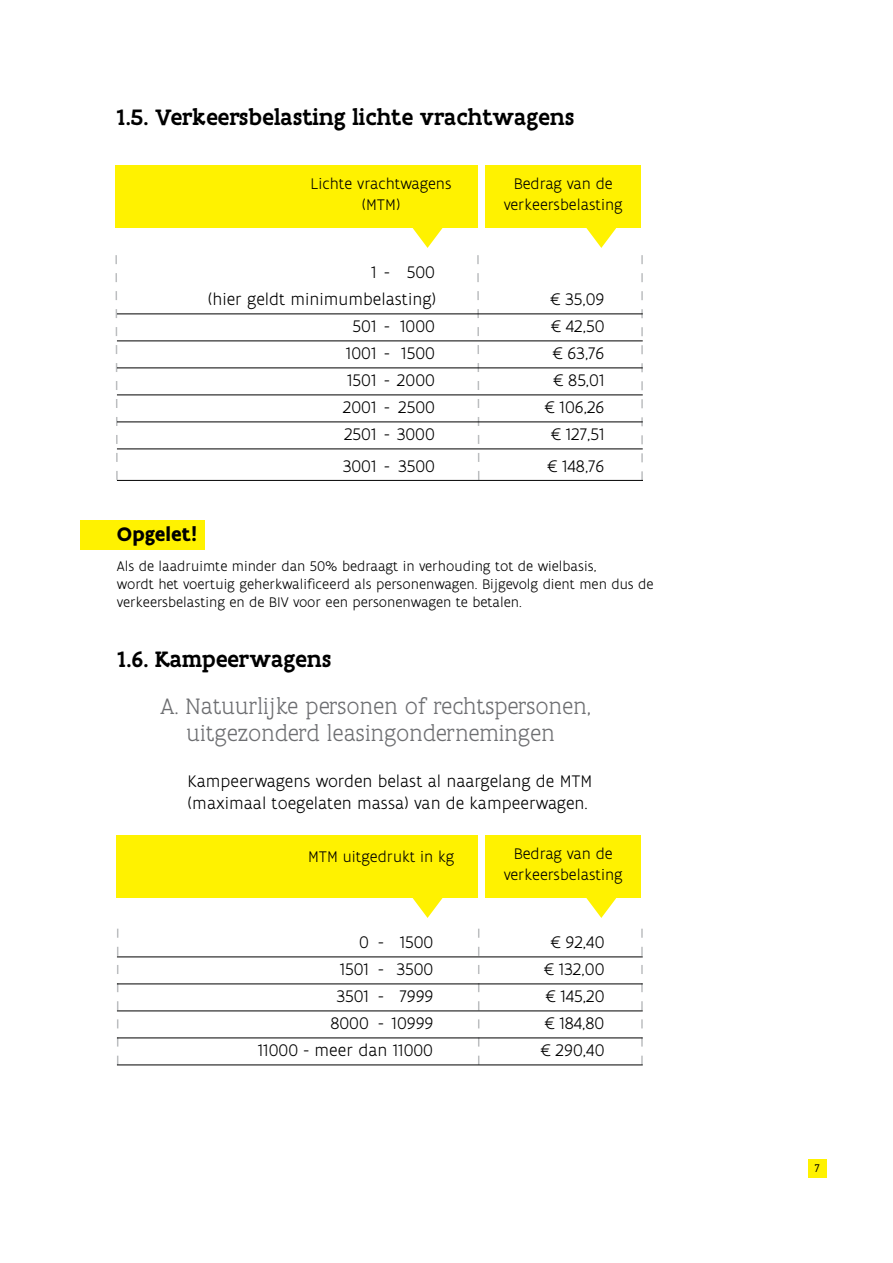
<style>
.page{position:relative;width:893px;height:1263px;background:#fff}
.page>*{position:absolute;margin:0;border:0;box-sizing:border-box;transform-origin:0 0}
.t1{font:300 24px/27px "Flanders Art Serif";color:#6d6e71;text-align:center}
.t2{font:500 24px "Flanders Art Serif";color:#000}
.t3{font:700 21px "Flanders Art Sans";color:#000}
.t4{font:300 18px/21.6px "Flanders Art Sans";color:#000}
.t5{font:300 16.5px/21px "Flanders Art Sans";color:#000;text-align:center}
.t6{font:300 15px/18px "Flanders Art Sans";color:#000}
.t7{font:12px "Flanders Art Serif";color:#000}
</style>
<div class="page">
<svg style="left:478px;top:929px;width:1px;height:135px"></svg>
<svg style="left:117px;top:929px;width:1px;height:135px"></svg>
<svg style="left:476px;top:255px;width:4px;height:225px"></svg>
<svg style="left:115px;top:255px;width:3px;height:226px"></svg>
<svg style="left:641px;top:929px;width:2px;height:135px"></svg>
<hr style="left:117px;top:313px;width:526px;height:1px;background:#000">
<hr style="left:117px;top:340px;width:526px;height:1px;background:#000">
<hr style="left:117px;top:367px;width:526px;height:1px;background:#000">
<hr style="left:117px;top:394px;width:526px;height:1px;background:#000">
<hr style="left:117px;top:421px;width:526px;height:1px;background:#000">
<hr style="left:117px;top:448px;width:526px;height:1px;background:#000">
<hr style="left:117px;top:480px;width:527px;height:1px;background:#000">
<div style="left:115px;top:165px;width:363px;height:63px;background:#fff200"></div>
<div style="left:117px;top:835px;width:361px;height:63px;background:#fff200"></div>
<div style="left:486px;top:165px;width:155px;height:63px;background:#fff200"></div>
<div style="left:486px;top:835px;width:155px;height:63px;background:#fff200"></div>
<svg style="left:412px;top:228px;width:31px;height:20px"></svg>
<svg style="left:412px;top:898px;width:31px;height:20px"></svg>
<svg style="left:586px;top:228px;width:31px;height:20px"></svg>
<svg style="left:586px;top:898px;width:31px;height:20px"></svg>
<div style="left:81px;top:520px;width:124px;height:30px;background:#fff200"></div>
<svg style="left:641px;top:255px;width:3px;height:226px"></svg>
<div style="left:808px;top:1159px;width:19px;height:19px;background:#fff200"></div>
<hr style="left:117px;top:956px;width:526px;height:1px;background:#000">
<hr style="left:117px;top:983px;width:526px;height:1px;background:#000">
<hr style="left:117px;top:1010px;width:526px;height:1px;background:#000">
<hr style="left:117px;top:1037px;width:526px;height:1px;background:#000">
<hr style="left:117px;top:1064px;width:526px;height:1px;background:#000">
<h1 class="t2" style="left:117px;top:102px;width:459px">1.5. Verkeersbelasting lichte vrachtwagens</h1>
<p class="t5" style="left:311px;top:174px;width:142px">Lichte vrachtwagens (MTM)</p>
<p class="t4" style="left:371px;top:262px;width:65px">1 - 500</p>
<p class="t4" style="left:208px;top:288px;width:230px">(hier geldt minimumbelasting)</p>
<p class="t5" style="left:504px;top:174px;width:120px">Bedrag van de verkeersbelasting</p>
<p class="t4" style="left:550px;top:289px;width:56px">€35,09</p>
<p class="t4" style="left:353px;top:316px;width:84px">501 - 1000</p>
<p class="t4" style="left:551px;top:316px;width:55px">€42,50</p>
<p class="t4" style="left:346px;top:343px;width:90px">1001 - 1500</p>
<p class="t4" style="left:552px;top:343px;width:54px">€63,76</p>
<p class="t4" style="left:347px;top:370px;width:89px">1501 - 2000</p>
<p class="t4" style="left:553px;top:370px;width:53px">€85,01</p>
<p class="t4" style="left:343px;top:397px;width:94px">2001 - 2500</p>
<p class="t4" style="left:545px;top:397px;width:61px">€106,26</p>
<p class="t4" style="left:344px;top:424px;width:92px">2501 - 3000</p>
<p class="t4" style="left:551px;top:424px;width:55px">€127,51</p>
<p class="t4" style="left:343px;top:455px;width:94px">3001 - 3500</p>
<p class="t4" style="left:547px;top:455px;width:59px">€148,76</p>
<p class="t3" style="left:117px;top:521px;width:82px">Opgelet!</p>
<p class="t6" style="left:117px;top:557px;width:538px">Als de laadruimte minder dan 50% bedraagt in verhouding tot de wielbasis,<br>wordt het voertuig geherkwalificeerd als personenwagen. Bijgevolg dient men dus de verkeersbelasting en de BIV voor een personenwagen te betalen.</p>
<h1 class="t2" style="left:118px;top:644px;width:215px">1.6. Kampeerwagens</h1>
<h1 class="t1" style="left:160px;top:693px;width:432px">A. Natuurlijke personen of rechtspersonen, uitgezonderd leasingondernemingen</h1>
<p class="t4" style="left:188px;top:771px;width:406px">Kampeerwagens worden belast al naargelang de MTM (maximaal toegelaten massa) van de kampeerwagen.</p>
<p class="t5" style="left:308px;top:846px;width:148px">MTM uitgedrukt in kg</p>
<p class="t5" style="left:504px;top:844px;width:120px">Bedrag van de verkeersbelasting</p>
<p class="t4" style="left:359px;top:932px;width:76px">0 - 1500</p>
<p class="t4" style="left:550px;top:932px;width:55px">€92,40</p>
<p class="t4" style="left:340px;top:959px;width:95px">1501 - 3500</p>
<p class="t4" style="left:544px;top:959px;width:62px">€132,00</p>
<p class="t4" style="left:336px;top:986px;width:99px">3501 - 7999</p>
<p class="t4" style="left:545px;top:986px;width:61px">€145,20</p>
<p class="t4" style="left:330px;top:1013px;width:105px">8000 - 10999</p>
<p class="t4" style="left:544px;top:1013px;width:62px">€184,80</p>
<p class="t4" style="left:258px;top:1040px;width:177px">11000 - meer dan 11000</p>
<p class="t4" style="left:541px;top:1040px;width:65px">€290,40</p>
<p class="t7" style="left:815px;top:1161px;width:6px">7</p>
</div>
